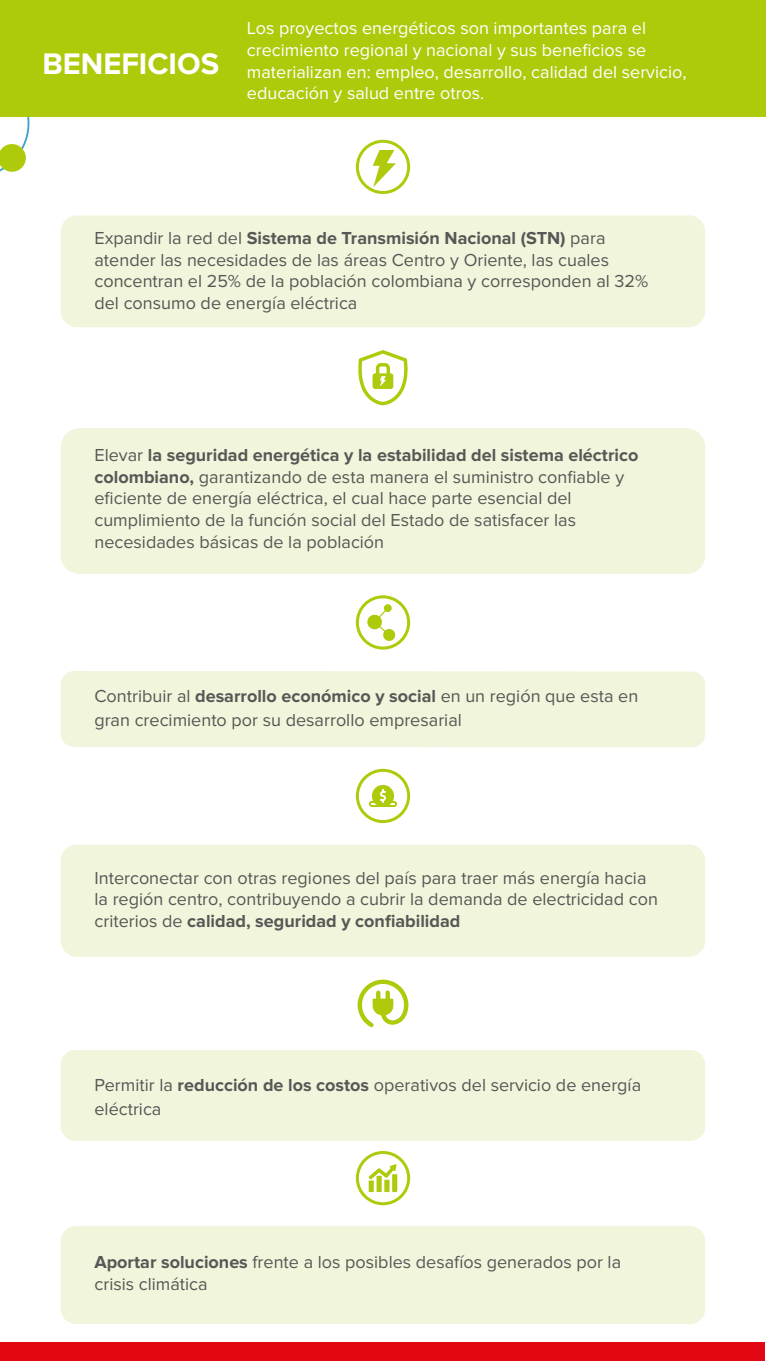
<style>
.page{position:relative;width:766px;height:1361px;background:#fff}
.page>*{position:absolute;margin:0;border:0;box-sizing:border-box;transform-origin:0 0}
.t1{font:700 30.75px "Proxima Nova";color:#fff}
.t2{font:18px/21.6px "Proxima Nova";color:#575756}
.t3{font:18px/21.6px "Proxima Nova";color:#fff}
.s1{font-weight:700}
</style>
<div class="page">
<svg style="left:0;top:117px;width:30px;height:55px"></svg>
<div style="left:0;top:0;width:765px;height:117px;background:#afca0b"></div>
<div style="left:61px;top:428px;width:644px;height:146px;background:#f1f5db;border-radius:19px"></div>
<svg style="left:358px;top:350px;width:49px;height:55px"></svg>
<div style="left:61px;top:215px;width:644px;height:112px;background:#f1f5db;border-radius:16px"></div>
<svg style="left:372px;top:150px;width:24px;height:37px"></svg>
<div style="left:356px;top:140px;width:54px;height:54px;border:3px solid #afca0b;border-radius:50%"></div>
<div style="left:61px;top:671px;width:644px;height:76px;background:#f1f5db"></div>
<div style="left:356px;top:595px;width:54px;height:54px;border:3px solid #afca0b;border-radius:50%"></div>
<svg style="left:367px;top:603px;width:28px;height:38px"></svg>
<div style="left:61px;top:844px;width:644px;height:112px;background:#f1f5db;border-radius:16px"></div>
<div style="left:356px;top:769px;width:54px;height:54px;border:3px solid #afca0b;border-radius:50%"></div>
<svg style="left:369px;top:785px;width:28px;height:22px"></svg>
<div style="left:61px;top:1050px;width:644px;height:91px;background:#f1f5db;border-radius:15px"></div>
<svg style="left:357px;top:979px;width:51px;height:48px"></svg>
<div style="left:61px;top:1226px;width:644px;height:98px;background:#f1f5db;border-radius:15px"></div>
<div style="left:356px;top:1151px;width:54px;height:54px;border:3px solid #afca0b;border-radius:50%"></div>
<svg style="left:368px;top:1164px;width:29px;height:28px"></svg>
<div style="left:0;top:1341px;width:764px;height:20px;background:#e30613"></div>
<h1 class="t1" style="left:42px;top:46px;width:178px">BENEFICIOS</h1>
<p class="t3" style="left:247px;top:18px;width:441px">Los proyectos energéticos son importantes para el crecimiento regional y nacional y sus beneficios se materializan en: empleo, desarrollo, calidad del servicio, educación y salud entre otros.</p>
<p class="t2" style="left:94px;top:227px;width:555px">Expandir la red del <span class="s1">Sistema de Transmisión Nacional (STN)</span> para atender las necesidades de las áreas Centro y Oriente, las cuales concentran el 25% de la población colombiana y corresponden al 32% del consumo de energía eléctrica</p>
<p class="t2" style="left:94px;top:444px;width:545px">Elevar <span class="s1">la seguridad energética y la estabilidad del sistema eléctrico colombiano,</span> garantizando de esta manera el suministro confiable y eficiente de energía eléctrica, el cual hace parte esencial del cumplimiento de la función social del Estado de satisfacer las necesidades básicas de la población</p>
<p class="t2" style="left:94px;top:684px;width:545px;line-height:23.9px">Contribuir al <span class="s1">desarrollo económico y social</span> en un región que esta en gran crecimiento por su desarrollo empresarial</p>
<p class="t2" style="left:94px;top:867px;width:565px">Interconectar con otras regiones del país para traer más energía hacia la región centro, contribuyendo a cubrir la demanda de electricidad con criterios de <span class="s1">calidad, seguridad y confiabilidad</span></p>
<p class="t2" style="left:94px;top:1073px;width:548px;line-height:24px">Permitir la <span class="s1">reducción de los costos</span> operativos del servicio de energía eléctrica</p>
<p class="t2" style="left:94px;top:1252px;width:528px"><span class="s1">Aportar soluciones</span> frente a los posibles desafíos generados por la crisis climática</p>
</div>
